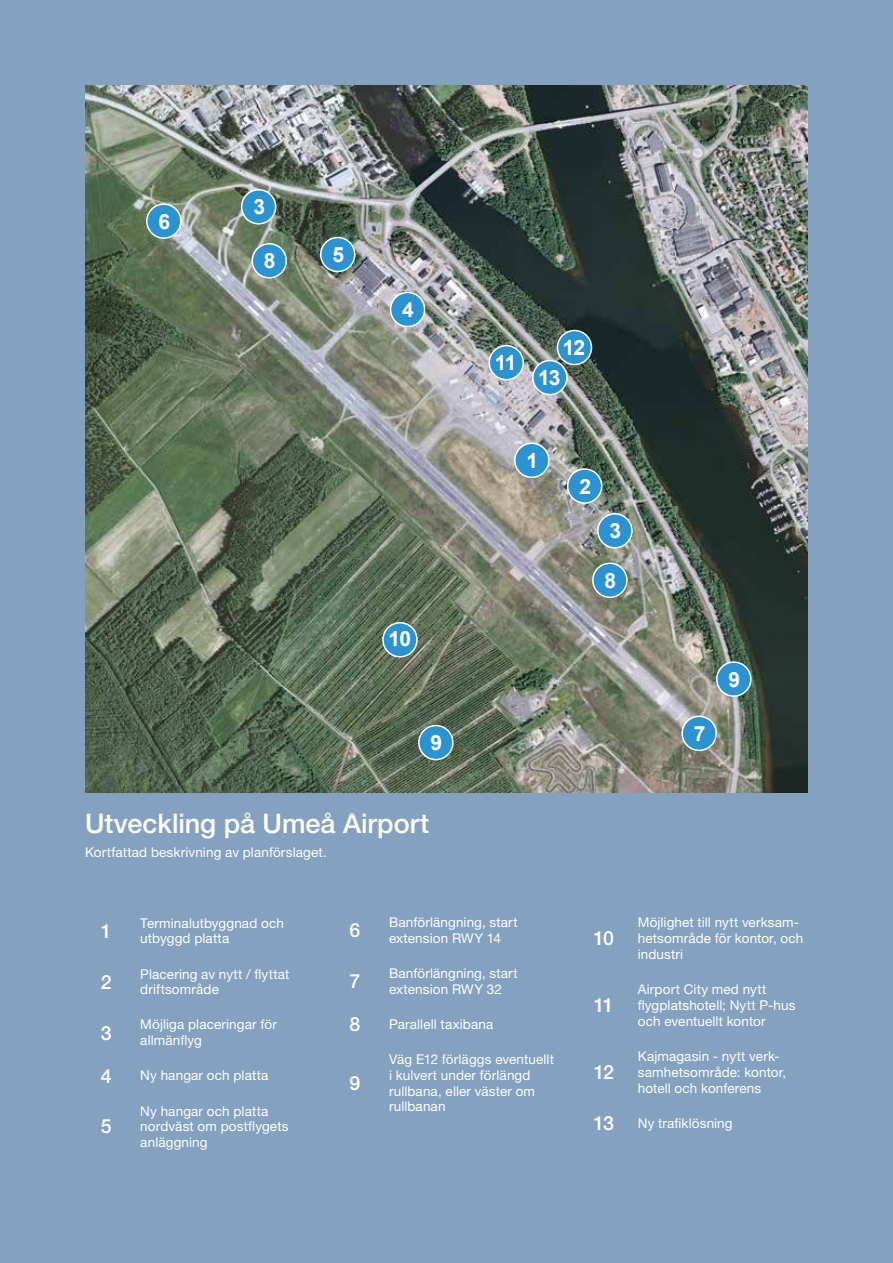
<style>
.page{position:relative;width:893px;height:1263px;background:#84a1bf}
.page>*{position:absolute;margin:0;border:0;box-sizing:border-box;transform-origin:0 0}
.t1{font:500 27px "Helvetica Neue LT Std";color:#fff}
.t2{font:700 21px "Arial";letter-spacing:-.05em;color:#fff}
.t3{font:500 19.5px "Helvetica Neue LT Std";color:#fff}
.t4{font:13.5px/15.8px "Helvetica Neue LT Std";letter-spacing:.01em;color:#fff}
.s1{font-weight:500;font-size:19.5px}
</style>
<div class="page">
<img style="left:85px;top:85px;width:723px;height:707px">
<div style="left:598px;top:514px;width:34px;height:34px;background:#2b93d1;border-radius:50%"></div>
<div style="left:597px;top:513px;width:36px;height:36px;border:2px solid #fff;border-radius:50%"></div>
<div style="left:242px;top:190px;width:34px;height:34px;background:#2b93d1;border-radius:50%"></div>
<div style="left:241px;top:189px;width:35px;height:36px;border:2px solid #fff;border-radius:50%"></div>
<div style="left:568px;top:469px;width:34px;height:34px;background:#2b93d1;border-radius:50%"></div>
<div style="left:567px;top:468px;width:35px;height:36px;border:2px solid #fff;border-radius:50%"></div>
<div style="left:593px;top:563px;width:34px;height:34px;background:#2b93d1;border-radius:50%"></div>
<div style="left:592px;top:562px;width:36px;height:36px;border:2px solid #fff;border-radius:50%"></div>
<div style="left:252px;top:244px;width:34px;height:34px;background:#2b93d1;border-radius:50%"></div>
<div style="left:251px;top:243px;width:36px;height:36px;border:2px solid #fff;border-radius:50%"></div>
<div style="left:147px;top:204px;width:34px;height:34px;background:#2b93d1;border-radius:50%"></div>
<div style="left:146px;top:203px;width:36px;height:36px;border:2px solid #fff;border-radius:50%"></div>
<div style="left:321px;top:237px;width:34px;height:34px;background:#2b93d1;border-radius:50%"></div>
<div style="left:320px;top:237px;width:35px;height:35px;border:2px solid #fff;border-radius:50%"></div>
<div style="left:391px;top:292px;width:34px;height:34px;background:#2b93d1;border-radius:50%"></div>
<div style="left:390px;top:292px;width:35px;height:35px;border:2px solid #fff;border-radius:50%"></div>
<div style="left:489px;top:346px;width:34px;height:34px;background:#2b93d1;border-radius:50%"></div>
<div style="left:488px;top:345px;width:36px;height:35px;border:2px solid #fff;border-radius:50%"></div>
<div style="left:533px;top:361px;width:34px;height:34px;background:#2b93d1;border-radius:50%"></div>
<div style="left:532px;top:360px;width:36px;height:35px;border:2px solid #fff;border-radius:50%"></div>
<div style="left:557px;top:330px;width:34px;height:34px;background:#2b93d1;border-radius:50%"></div>
<div style="left:557px;top:330px;width:35px;height:35px;border:2px solid #fff;border-radius:50%"></div>
<div style="left:515px;top:443px;width:34px;height:34px;background:#2b93d1;border-radius:50%"></div>
<div style="left:514px;top:442px;width:36px;height:36px;border:2px solid #fff;border-radius:50%"></div>
<div style="left:717px;top:662px;width:34px;height:34px;background:#2b93d1;border-radius:50%"></div>
<div style="left:716px;top:661px;width:35px;height:36px;border:2px solid #fff;border-radius:50%"></div>
<div style="left:419px;top:725px;width:34px;height:35px;background:#2b93d1;border-radius:50%"></div>
<div style="left:418px;top:725px;width:36px;height:35px;border:2px solid #fff;border-radius:50%"></div>
<div style="left:682px;top:716px;width:34px;height:34px;background:#2b93d1;border-radius:50%"></div>
<div style="left:681px;top:716px;width:36px;height:35px;border:2px solid #fff;border-radius:50%"></div>
<div style="left:383px;top:623px;width:34px;height:34px;background:#2b93d1;border-radius:50%"></div>
<div style="left:382px;top:622px;width:36px;height:35px;border:2px solid #fff;border-radius:50%"></div>
<h2 class="t2" style="left:159px;top:207px;width:13px">6</h2>
<h2 class="t2" style="left:253px;top:193px;width:13px">3</h2>
<h2 class="t2" style="left:264px;top:247px;width:13px">8</h2>
<h2 class="t2" style="left:332px;top:241px;width:13px">5</h2>
<h2 class="t2" style="left:402px;top:296px;width:13px">4</h2>
<h2 class="t2" style="left:388px;top:625px;width:24px">10</h2>
<h2 class="t2" style="left:431px;top:729px;width:13px">9</h2>
<h1 class="t1" style="left:85px;top:807px;width:346px">Utveckling på Umeå Airport</h1>
<p class="t4" style="left:85px;top:844px;width:243px">Kortfattad beskrivning av planförslaget.</p>
<h2 class="t2" style="left:495px;top:349px;width:23px">11</h2>
<h2 class="t2" style="left:563px;top:334px;width:24px">12</h2>
<h2 class="t2" style="left:538px;top:364px;width:24px">13</h2>
<h2 class="t2" style="left:526px;top:447px;width:13px">1</h2>
<h2 class="t2" style="left:579px;top:472px;width:13px">2</h2>
<h2 class="t2" style="left:610px;top:517px;width:13px">3</h2>
<h2 class="t2" style="left:605px;top:566px;width:13px">8</h2>
<h2 class="t2" style="left:694px;top:720px;width:13px">7</h2>
<h2 class="t2" style="left:728px;top:665px;width:13px">9</h2>
<h3 class="t3" style="left:101px;top:919px;width:12px">1</h3>
<p class="t4" style="left:140px;top:915px;width:145px">Terminalutbyggnad och utbyggd platta</p>
<h3 class="t3" style="left:101px;top:970px;width:12px">2</h3>
<p class="t4" style="left:140px;top:966px;width:151px">Placering av nytt / flyttat driftsområde</p>
<h3 class="t3" style="left:101px;top:1021px;width:12px">3</h3>
<p class="t4" style="left:140px;top:1016px;width:138px">Möjliga placeringar för allmänflyg</p>
<h3 class="t3" style="left:101px;top:1064px;width:12px">4</h3>
<p class="t4" style="left:140px;top:1067px;width:130px">Ny hangar och platta</p>
<h3 class="t3" style="left:101px;top:1115px;width:12px">5</h3>
<p class="t4" style="left:140px;top:1103px;width:150px">Ny hangar och platta nordväst om postflygets anläggning</p>
<h3 class="t3" style="left:350px;top:919px;width:12px">6</h3>
<p class="t4" style="left:389px;top:914px;width:130px">Banförlängning, start extension RWY 14</p>
<h3 class="t3" style="left:350px;top:969px;width:12px">7</h3>
<p class="t4" style="left:389px;top:965px;width:130px">Banförlängning, start extension RWY 32</p>
<h3 class="t3" style="left:350px;top:1013px;width:12px">8</h3>
<p class="t4" style="left:389px;top:1016px;width:106px">Parallell taxibana</p>
<h3 class="t3" style="left:350px;top:1071px;width:12px">9</h3>
<p class="t4" style="left:389px;top:1051px;width:166px">Väg E12 förläggs eventuellt i kulvert under förlängd rullbana, eller väster om rullbanan</p>
<h3 class="t3" style="left:594px;top:926px;width:22px">10</h3>
<h3 class="t3" style="left:594px;top:994px;width:21px">11</h3>
<p class="t4" style="left:638px;top:914px;width:167px">Möjlighet till nytt verksam&shy;hetsområde för kontor, och industri</p>
<p class="t4" style="left:638px;top:981px;width:159px;line-height:16.2px">Airport City med nytt flygplatshotell; Nytt P-hus och eventuellt kontor</p>
<p class="t4" style="left:638px;top:1048px;width:150px">Kajmagasin - nytt verk&shy;samhetsområde: kontor, hotell och konferens</p>
<p class="t4" style="left:594px;top:1115px;width:141px"><span class="s1">13</span> Ny trafiklösning</p>
<h3 class="t3" style="left:594px;top:1061px;width:22px">12</h3>
</div>
